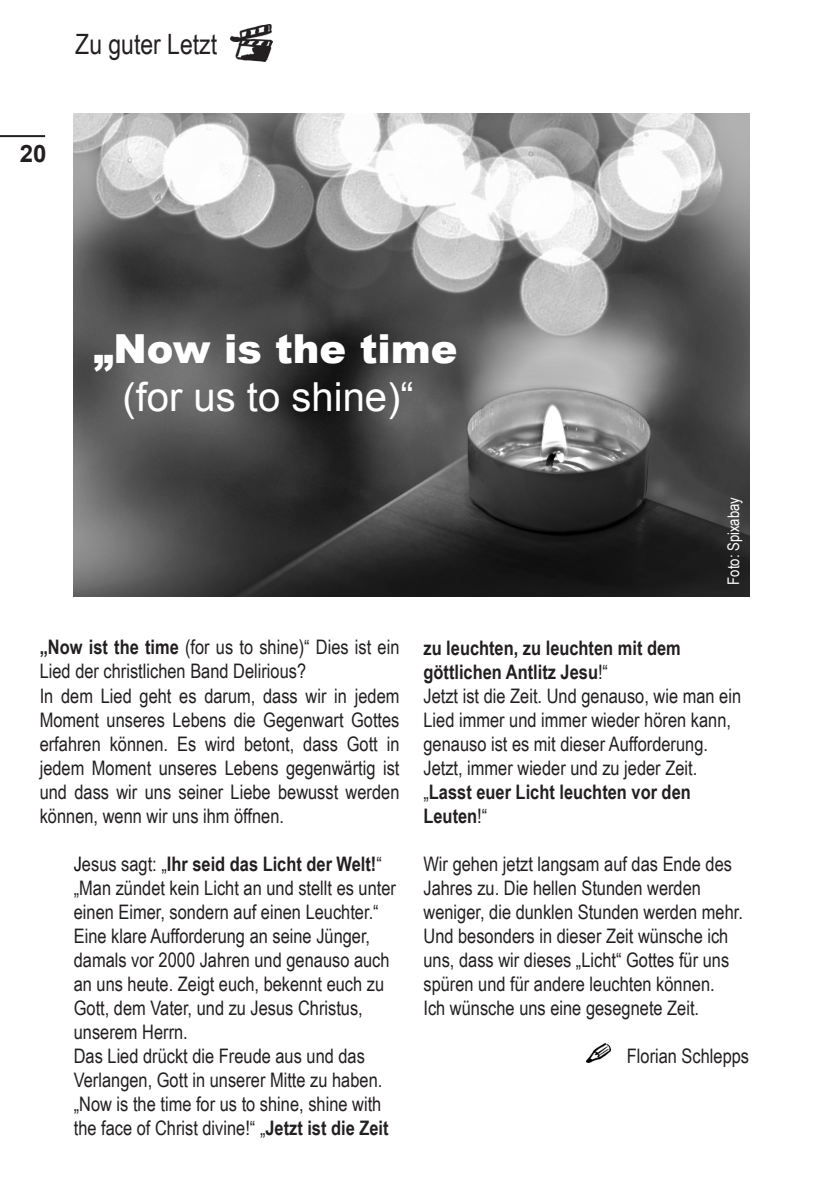
<style>
.page{position:relative;width:840px;height:1191px;background:#fff}
.page>*{position:absolute;margin:0;border:0;box-sizing:border-box;transform-origin:0 0}
.t1{font:40px "Arial";color:#fff}
.t2{font:900 40px "Arial";color:#fff}
.t3{font:28px "Arial Narrow";color:#231f20}
.t4{font:700 24px "Arial";color:#231f20}
.t5{font:20px/24px "Arial Narrow";color:#231f20}
.t6{font:16px "Arial Narrow";color:#fff}
.s1{font-weight:700}
.s2{color:#080705}
</style>
<div class="page">
<hr style="left:0;top:135px;width:45px;height:2px;background:#231f20">
<img style="left:230px;top:24px;width:42px;height:37px">
<img style="left:74px;top:113px;width:674px;height:483px">
<img style="left:586px;top:1043px;width:24px;height:19px">
<h2 class="t3" style="left:75px;top:34px;width:143px">Zu guter Letzt</h2>
<p class="t4" style="left:20px;top:145px;width:28px">20</p>
<h1 class="t2" style="left:93px;top:334px;width:365px">„Now is the time</h1>
<h1 class="t1" style="left:122px;top:382px;width:293px">(for us to shine)“</h1>
<p class="t6" style="left:727px;top:585px;width:89px;rotate:-90deg">Foto: Spixabay</p>
<p class="t5" style="left:40px;top:636px;width:361px"><span class="s1">„Now ist the time</span> (for us to shine)“ Dies ist ein Lied der christlichen Band Delirious?<br>In dem Lied geht es darum, dass wir in jedem Moment unseres Lebens die Gegenwart Gottes erfahren können. Es wird betont, dass Gott in jedem Moment unseres Lebens gegenwärtig ist und dass wir uns seiner Liebe bewusst werden können, wenn wir uns ihm öffnen.</p>
<p class="t5" style="left:74px;top:854px;width:323px"><span class="s2">J</span>esus sagt: „<span class="s1">Ihr seid das Licht der Welt!</span>“ „Man zündet kein Licht an und stellt es unter einen Eimer, sondern auf einen Leuchter.“ Eine klare Aufforderung an seine Jünger, damals vor 2000 Jahren und genauso auch an uns heute. Zeigt euch, bekennt euch zu Gott, dem Vater, und zu Jesus Christus, unserem Herrn.<br>Das Lied drückt die Freude aus und das Verlangen, Gott in unserer Mitte zu haben. „Now is the time for us to shine, shine with the face of Christ divine!“ „<span class="s1">Jetzt ist die Zeit</span></p>
<p class="t5" style="left:423px;top:638px;width:319px"><span class="s1">zu leuchten, zu leuchten mit dem göttlichen Antlitz Jesu</span>!“<br>Jetzt ist die Zeit. Und genauso, wie man ein<br>Lied immer und immer wieder hören kann, genauso ist es mit dieser Aufforderung.<br>Jetzt, immer wieder und zu jeder Zeit. „<span class="s1">Lasst euer Licht leuchten vor den<br>Leuten</span>!“</p>
<p class="t5" style="left:423px;top:854px;width:321px">Wir gehen jetzt langsam auf das Ende des Jahres zu. Die hellen Stunden werden weniger, die dunklen Stunden werden mehr.<br>Und besonders in dieser Zeit wünsche ich uns, dass wir dieses „Licht“ Gottes für uns spüren und für andere leuchten können.<br>Ich wünsche uns eine gesegnete Zeit.</p>
<p class="t5" style="left:626px;top:1046px;width:124px">Florian Schlepps</p>
</div>
